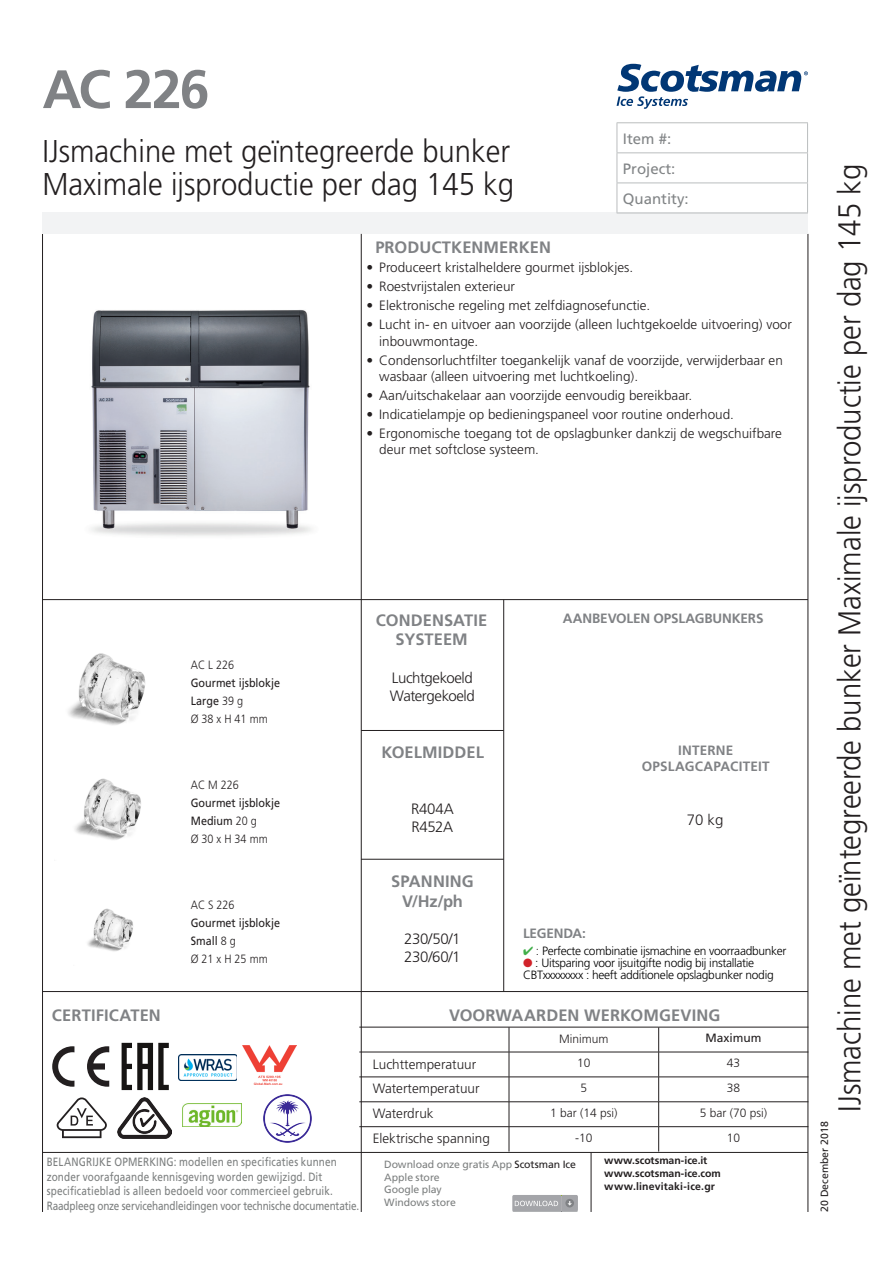
<style>
.page{position:relative;width:893px;height:1263px;background:#fff}
.page>*{position:absolute;margin:0;border:0;box-sizing:border-box;transform-origin:0 0}
.Note_fondo_pagina{font:700 54px "Frutiger";color:#808285}
.Sottotitolo{font:300 31.5px "Frutiger";color:#231f20;scale:.93 1}
.t1{font:700 16.5px/19.8px "Frutiger";letter-spacing:.005em;color:#808285;text-align:center}
.Note_fondo_pagina-2{font:300 15px "Frutiger";letter-spacing:-.025em;color:#231f20}
.t2{font:15px/30px "Frutiger";color:#818486}
.t3{font:300 13.5px/16.2px "Frutiger";color:#231f20}
.Note_fondo_pagina-3{font:700 13.5px "Frutiger";letter-spacing:-.01em;color:#808285}
.Note_fondo_pagina-4{font:700 13.5px "Frutiger";letter-spacing:.02em;color:#808285}
.Note_fondo_pagina-5{font:700 13.5px "Frutiger";letter-spacing:.015em;color:#808285}
.t4{font:12px/14.4px "Frutiger";letter-spacing:.01em;color:#7c7f7f;scale:.83 1}
.Tabella_testo_light{font:300 12px/12px "Frutiger";letter-spacing:-.025em;color:#000}
.t5{font:12px/18px "Frutiger";color:#231f20;scale:.9 1}
.t6{font:300 12px "Frutiger";color:#231f20}
.t7{font:12px "Frutiger";color:#231f20}
.t8{font:10.5px/12.6px "Frutiger";letter-spacing:-.005em;color:#7c7f7f}
.Note_fondo_pagina-6{font:700 10.5px "Frutiger";color:#231f20}
.t9{font:10.5px "Frutiger";color:#231f20}
.s1{font-weight:300}
.s2{color:#40ae49}
.s3{color:#231f20}
.s4{color:#d1232a}
</style>
<div class="page">
<hr style="left:42px;top:234px;width:1px;height:978px;background:#231f20">
<hr style="left:808px;top:234px;width:1px;height:978px;background:#231f20">
<svg style="left:617px;top:64px;width:191px;height:45px"></svg>
<div style="left:43px;top:213px;width:765px;height:21px;background:#f2f3f4"></div>
<hr style="left:43px;top:599px;width:765px;height:1px;background:#231f20">
<hr style="left:361px;top:730px;width:143px;height:1px;background:#231f20">
<hr style="left:361px;top:859px;width:143px;height:1px;background:#231f20">
<hr style="left:503px;top:600px;width:1px;height:391px;background:#231f20">
<hr style="left:43px;top:991px;width:765px;height:1px;background:#231f20">
<hr style="left:591px;top:1152px;width:1px;height:60px;background:#231f20">
<hr style="left:43px;top:1152px;width:765px;height:1px;background:#231f20">
<hr style="left:617px;top:122px;width:191px;height:1px;background:#babdbe">
<svg style="left:617px;top:123px;width:1px;height:29px"></svg>
<svg style="left:807px;top:123px;width:1px;height:29px"></svg>
<hr style="left:617px;top:152px;width:191px;height:1px;background:#babdbe">
<hr style="left:617px;top:153px;width:1px;height:30px;background:#babdbe">
<hr style="left:807px;top:153px;width:1px;height:30px;background:#babdbe">
<hr style="left:617px;top:183px;width:191px;height:1px;background:#babdbe">
<hr style="left:617px;top:183px;width:1px;height:30px;background:#babdbe">
<hr style="left:807px;top:183px;width:1px;height:30px;background:#babdbe">
<hr style="left:617px;top:213px;width:191px;height:1px;background:#babdbe">
<svg style="left:512px;top:1195px;width:66px;height:17px"></svg>
<hr style="left:361px;top:234px;width:1px;height:978px;background:#231f20">
<img style="left:91px;top:310px;width:221px;height:226px">
<svg style="left:87px;top:1046px;width:22px;height:41px"></svg>
<svg style="left:52px;top:1046px;width:22px;height:41px"></svg>
<svg style="left:122px;top:1043px;width:47px;height:47px"></svg>
<img style="left:179px;top:1054px;width:58px;height:26px">
<img style="left:242px;top:1046px;width:54px;height:38px">
<svg style="left:57px;top:1097px;width:50px;height:41px"></svg>
<img style="left:118px;top:1098px;width:54px;height:40px">
<img style="left:183px;top:1103px;width:59px;height:24px">
<img style="left:264px;top:1094px;width:48px;height:48px">
<img style="left:68px;top:653px;width:77px;height:72px">
<img style="left:75px;top:778px;width:66px;height:62px">
<img style="left:87px;top:908px;width:46px;height:44px">
<hr style="left:359px;top:1077px;width:150px;height:1px;background:#231f20">
<hr style="left:509px;top:1077px;width:150px;height:1px;background:#231f20">
<hr style="left:659px;top:1077px;width:149px;height:1px;background:#231f20">
<hr style="left:359px;top:1101px;width:150px;height:1px;background:#231f20">
<hr style="left:509px;top:1101px;width:150px;height:1px;background:#231f20">
<hr style="left:659px;top:1101px;width:149px;height:1px;background:#231f20">
<hr style="left:359px;top:1126px;width:150px;height:1px;background:#231f20">
<hr style="left:509px;top:1126px;width:150px;height:1px;background:#231f20">
<hr style="left:659px;top:1126px;width:149px;height:1px;background:#231f20">
<svg style="left:509px;top:1028px;width:1px;height:123px"></svg>
<svg style="left:658px;top:1028px;width:1px;height:123px"></svg>
<hr style="left:359px;top:1052px;width:150px;height:1px;background:#231f20">
<hr style="left:509px;top:1052px;width:150px;height:1px;background:#231f20">
<hr style="left:659px;top:1052px;width:149px;height:1px;background:#231f20">
<hr style="left:359px;top:1027px;width:150px;height:1px;background:#231f20">
<hr style="left:509px;top:1027px;width:150px;height:1px;background:#231f20">
<hr style="left:659px;top:1027px;width:149px;height:1px;background:#231f20">
<p class="Note_fondo_pagina" style="left:43px;top:58px;width:169px">AC 226</p>
<p class="Sottotitolo" style="left:43px;top:134px;width:504px">IJsmachine met geïntegreerde bunker</p>
<p class="Sottotitolo" style="left:43px;top:167px;width:509px">Maximale ijsproductie per dag 145 kg</p>
<p class="t1" style="left:375px;top:237px;width:177px">PRODUCTKENMERKEN</p>
<p class="t2" style="left:623px;top:123px;width:67px">Item #:<br>Project:<br>Quantity:</p>
<p class="t3" style="left:367px;top:259px;width:268px">• Produceert kristalheldere gourmet ijsblokjes.</p>
<p class="t3" style="left:367px;top:278px;width:150px">• Roestvrijstalen exterieur</p>
<p class="t3" style="left:367px;top:297px;width:285px">• Elektronische regeling met zelfdiagnosefunctie.</p>
<p class="t3" style="left:379px;top:317px;width:414px;text-indent:-13px">• Lucht in- en uitvoer aan voorzijde (alleen luchtgekoelde uitvoering) voor inbouwmontage.</p>
<p class="t3" style="left:379px;top:352px;width:405px;text-indent:-13px">• Condensorluchtfilter toegankelijk vanaf de voorzijde, verwijderbaar en wasbaar (alleen uitvoering met luchtkoeling).</p>
<p class="t3" style="left:367px;top:387px;width:327px">• Aan/uitschakelaar aan voorzijde eenvoudig bereikbaar.</p>
<p class="t3" style="left:367px;top:406px;width:369px">• Indicatielampje op bedieningspaneel voor routine onderhoud.</p>
<p class="t3" style="left:379px;top:425px;width:404px;text-indent:-13px">• Ergonomische toegang tot de opslagbunker dankzij de wegschuifbare deur met softclose systeem.</p>
<p class="t1" style="left:52px;top:1005px;width:110px">CERTIFICATEN</p>
<p class="t5" style="left:191px;top:656px;width:101px"><span class="s1">AC L 226<br></span>Gourmet ijsblokje<br>Large <span class="s1">39 g<br>Ø 38 x H 41 mm</span></p>
<p class="t5" style="left:191px;top:776px;width:101px"><span class="s1">AC M 226<br></span>Gourmet ijsblokje<br>Medium <span class="s1">20 g<br>Ø 30 x H 34 mm</span></p>
<p class="t5" style="left:191px;top:896px;width:101px"><span class="s1">AC S 226<br></span>Gourmet ijsblokje<br>Small <span class="s1">8 g<br>Ø 21 x H 25 mm</span></p>
<p class="t1" style="left:376px;top:610px;width:113px">CONDENSATIE<br>SYSTEEM</p>
<p class="Note_fondo_pagina-2" style="left:392px;top:669px;width:82px">Luchtgekoeld</p>
<p class="Note_fondo_pagina-2" style="left:390px;top:687px;width:86px">Watergekoeld</p>
<p class="t1" style="left:381px;top:742px;width:104px">KOELMIDDEL</p>
<p class="Note_fondo_pagina-2" style="left:411px;top:800px;width:44px">R404A</p>
<p class="Note_fondo_pagina-2" style="left:412px;top:818px;width:43px">R452A</p>
<p class="t1" style="left:391px;top:871px;width:84px">SPANNING<br>V/Hz/ph</p>
<p class="Note_fondo_pagina-2" style="left:404px;top:930px;width:58px">230/50/1</p>
<p class="Note_fondo_pagina-2" style="left:404px;top:948px;width:58px">230/60/1</p>
<p class="Note_fondo_pagina-3" style="left:563px;top:611px;width:202px">AANBEVOLEN OPSLAGBUNKERS</p>
<p class="Note_fondo_pagina-5" style="left:678px;top:742px;width:57px">INTERNE</p>
<p class="Note_fondo_pagina-4" style="left:642px;top:758px;width:130px">OPSLAGCAPACITEIT</p>
<p class="Note_fondo_pagina-2" style="left:687px;top:811px;width:38px">70 kg</p>
<p class="Note_fondo_pagina-3" style="left:523px;top:926px;width:65px">LEGENDA:</p>
<p class="Tabella_testo_light" style="left:523px;top:944px;width:265px"><span class="s2">✔</span> <span class="s3">:</span> Perfecte combinatie ijsmachine en voorraadbunker</p>
<p class="Tabella_testo_light" style="left:523px;top:956px;width:252px"><span class="s4">●</span> : Uitsparing voor ijsuitgifte nodig bij installatie<br>CBTxxxxxxxx : heeft additionele opslagbunker nodig</p>
<p class="t1" style="left:449px;top:1005px;width:273px">VOORWAARDEN WERKOMGEVING</p>
<p class="t6" style="left:559px;top:1031px;width:51px">Minimum</p>
<p class="t7" style="left:705px;top:1031px;width:58px">Maximum</p>
<p class="t3" style="left:373px;top:1056px;width:105px">Luchttemperatuur</p>
<p class="t6" style="left:577px;top:1056px;width:15px">10</p>
<p class="t6" style="left:727px;top:1056px;width:15px">43</p>
<p class="t3" style="left:373px;top:1081px;width:108px">Watertemperatuur</p>
<p class="t6" style="left:580px;top:1081px;width:8px">5</p>
<p class="t6" style="left:727px;top:1081px;width:15px">38</p>
<p class="t3" style="left:373px;top:1105px;width:62px">Waterdruk</p>
<p class="t6" style="left:550px;top:1106px;width:69px">1 bar (14 psi)</p>
<p class="t6" style="left:700px;top:1106px;width:69px">5 bar (70 psi)</p>
<p class="t3" style="left:373px;top:1130px;width:119px">Elektrische spanning</p>
<p class="t6" style="left:575px;top:1131px;width:19px">-10</p>
<p class="t6" style="left:727px;top:1131px;width:15px">10</p>
<p class="t4" style="left:47px;top:1155px;width:378px">BELANGRIJKE OPMERKING: modellen en specificaties kunnen zonder voorafgaande kennisgeving worden gewijzigd. Dit specificatieblad is alleen bedoeld voor commercieel gebruik.<br>Raadpleeg onze servicehandleidingen voor technische documentatie.</p>
<p class="t8" style="left:384px;top:1158px;width:193px">Download onze gratis App <span class="s3">Scotsman Ice<br></span>Apple store<br>Google play<br>Windows store</p>
<p class="Note_fondo_pagina-6" style="left:604px;top:1154px;width:105px">www.scotsman-ice.it</p>
<p class="Note_fondo_pagina-6" style="left:604px;top:1167px;width:118px">www.scotsman-ice.com</p>
<p class="Note_fondo_pagina-6" style="left:604px;top:1180px;width:112px">www.linevitaki-ice.gr</p>
<p class="t9" style="left:818px;top:1212px;width:92px;rotate:-90deg">20 December 2018</p>
<p class="Sottotitolo" style="left:832px;top:1111px;width:1020px;rotate:-90deg">IJsmachine met geïntegreerde bunker Maximale ijsproductie per dag 145 kg</p>
</div>
